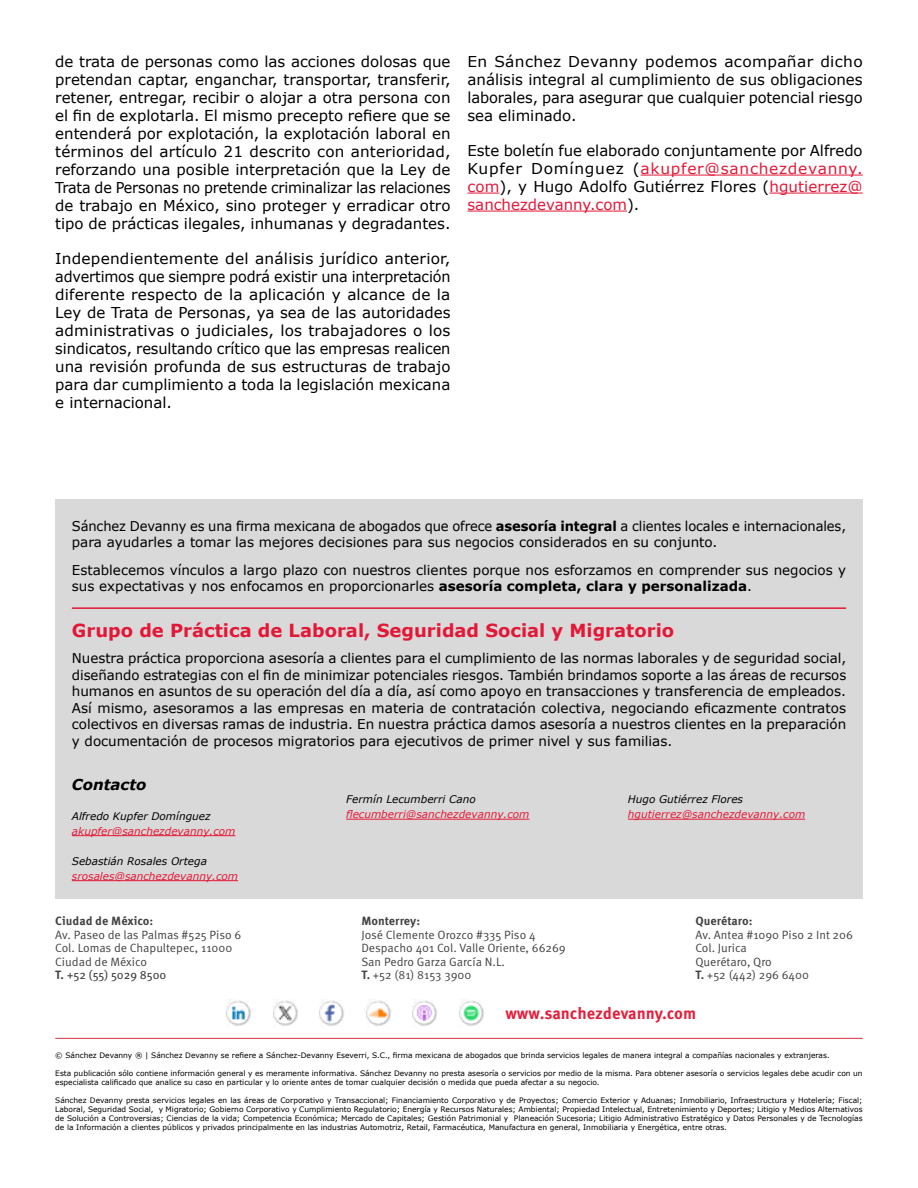
<style>
.page{position:relative;width:918px;height:1188px;background:#fff}
.page>*{position:absolute;margin:0;border:0;box-sizing:border-box;transform-origin:0 0}
.t1{font:700 18px "Verdana";color:#e31837}
.t2{font:700 16.5px "Meta Correspondence Pro";letter-spacing:-.005em;color:#e41d3a}
.t3{font:15px/18px "Verdana";color:#000;text-align:justify}
.t4{font:italic 700 15px "Verdana";color:#000}
.t5{font:13.5px/16.5px "Verdana";color:#000}
.t6{font:12px/13.5px "Meta Pro Norm";color:#424242}
.t7{font:700 12px "Meta Correspondence Pro";color:#424242}
.t8{font:12px "Meta Pro";color:#424242}
.t9{font:italic 10.5px "Verdana";color:#e31837}
.t10{font:italic 10.5px "Verdana";color:#000}
.t11{font:7.5px/9px "Verdana";color:#000}
.s1{color:#e31837}
.s2{font-weight:700}
.s3{font-family:"Meta Pro";font-weight:700}
</style>
<div class="page">
<div style="left:55px;top:499px;width:808px;height:400px;background:#d9d9d9"></div>
<hr style="left:72px;top:607px;width:774px;height:2px;background:#e31837">
<hr style="left:72px;top:835px;width:163px;height:1px;background:#e31837">
<hr style="left:72px;top:880px;width:166px;height:1px;background:#e31837">
<hr style="left:346px;top:819px;width:183px;height:1px;background:#e31837">
<hr style="left:628px;top:819px;width:177px;height:1px;background:#e31837">
<hr style="left:55px;top:1038px;width:808px;height:1px;background:#ce343e">
<img style="left:226px;top:1000px;width:26px;height:26px">
<img style="left:366px;top:1000px;width:25px;height:26px">
<img style="left:459px;top:1000px;width:25px;height:26px">
<img style="left:412px;top:1000px;width:26px;height:26px">
<img style="left:273px;top:1000px;width:25px;height:26px">
<img style="left:319px;top:1000px;width:26px;height:26px">
<hr style="left:641px;top:175px;width:222px;height:1px;background:#e31837">
<hr style="left:468px;top:193px;width:31px;height:1px;background:#e31837">
<hr style="left:769px;top:193px;width:94px;height:1px;background:#e31837">
<hr style="left:468px;top:211px;width:159px;height:1px;background:#e31837">
<p class="t3" style="left:55px;top:52px;width:397px">de trata de personas como las acciones dolosas que pretendan captar, enganchar, transportar, transferir, retener, entregar, recibir o alojar a otra persona con el fin de explotarla. El mismo precepto refiere que se entenderá por explotación, la explotación laboral en términos del artículo 21 descrito con anterioridad, reforzando una posible interpretación que la Ley de Trata de Personas no pretende criminalizar las relaciones de trabajo en México, sino proteger y erradicar otro tipo de prácticas ilegales, inhumanas y degradantes.</p>
<p class="t3" style="left:55px;top:249px;width:397px">Independientemente del análisis jurídico anterior, advertimos que siempre podrá existir una interpretación diferente respecto de la aplicación y alcance de la Ley de Trata de Personas, ya sea de las autoridades administrativas o judiciales, los trabajadores o los sindicatos, resultando crítico que las empresas realicen una revisión profunda de sus estructuras de trabajo para dar cumplimiento a toda la legislación mexicana e internacional.</p>
<h3 class="t3" style="left:468px;top:52px;width:397px">En Sánchez Devanny podemos acompañar dicho análisis integral al cumplimiento de sus obligaciones laborales, para asegurar que cualquier potencial riesgo sea eliminado.</h3>
<h3 class="t3" style="left:468px;top:141px;width:397px">Este boletín fue elaborado conjuntamente por Alfredo Kupfer Domínguez (<span class="s1">akupfer@sanchezdevanny. com</span>), y Hugo Adolfo Gutiérrez Flores (<span class="s1">hgutierrez@ sanchezdevanny.com</span>).</h3>
<h3 class="t5" style="left:72px;top:518px;width:776px">Sánchez Devanny es una firma mexicana de abogados que ofrece <span class="s2">asesoría integral</span> a clientes locales e internacionales, para ayudarles a tomar las mejores decisiones para sus negocios considerados en su conjunto.</h3>
<h3 class="t5" style="left:72px;top:561px;width:776px">Establecemos vínculos a largo plazo con nuestros clientes porque nos esforzamos en comprender sus negocios y sus expectativas y nos enfocamos en proporcionarles <span class="s2">asesoría completa, clara y personalizada</span>.</h3>
<h1 class="t1" style="left:72px;top:617px;width:604px">Grupo de Práctica de Laboral, Seguridad Social y Migratorio</h1>
<p class="t5" style="left:72px;top:650px;width:776px;text-align:justify">Nuestra práctica proporciona asesoría a clientes para el cumplimiento de las normas laborales y de seguridad social, diseñando estrategias con el fin de minimizar potenciales riesgos. También brindamos soporte a las áreas de recursos humanos en asuntos de su operación del día a día, así como apoyo en transacciones y transferencia de empleados.<br>Así mismo, asesoramos a las empresas en materia de contratación colectiva, negociando eficazmente contratos colectivos en diversas ramas de industria. En nuestra práctica damos asesoría a nuestros clientes en la preparación y documentación de procesos migratorios para ejecutivos de primer nivel y sus familias.</p>
<h3 class="t4" style="left:72px;top:774px;width:76px">Contacto</h3>
<h3 class="t10" style="left:72px;top:809px;width:140px">Alfredo Kupfer Domínguez</h3>
<h3 class="t9" style="left:72px;top:824px;width:165px">akupfer@sanchezdevanny.com</h3>
<h3 class="t10" style="left:72px;top:854px;width:137px">Sebastián Rosales Ortega</h3>
<h3 class="t9" style="left:72px;top:869px;width:168px">srosales@sanchezdevanny.com</h3>
<h3 class="t10" style="left:346px;top:792px;width:131px">Fermín Lecumberri Cano</h3>
<h3 class="t9" style="left:346px;top:807px;width:185px">flecumberri@sanchezdevanny.com</h3>
<h3 class="t10" style="left:628px;top:792px;width:117px">Hugo Gutiérrez Flores</h3>
<h3 class="t9" style="left:628px;top:807px;width:179px">hgutierrez@sanchezdevanny.com</h3>
<h3 class="t7" style="left:55px;top:912px;width:100px">Ciudad de México:</h3>
<h3 class="t6" style="left:55px;top:927px;width:188px">Av. Paseo de las Palmas #525 Piso 6<br>Col. Lomas de Chapultepec, 11000<br>Ciudad de México</h3>
<h3 class="t8" style="left:55px;top:966px;width:113px"><span class="s2">T.</span> +52 (55) 5029 8500</h3>
<h3 class="t7" style="left:361px;top:912px;width:60px">Monterrey:</h3>
<h3 class="t6" style="left:361px;top:927px;width:206px">José Clemente Orozco #335 Piso 4<br>Despacho 401 Col. Valle Oriente, 66269<br>San Pedro Garza García N.L.<br><span class="s3">T.</span> +52 (81) 8153 3900</h3>
<h3 class="t7" style="left:695px;top:912px;width:59px">Querétaro:</h3>
<h3 class="t6" style="left:695px;top:927px;width:159px">Av. Antea #1090 Piso 2 Int 206<br>Col. Jurica<br>Querétaro, Qro<br><span class="s3">T.</span> +52 (442) 296 6400</h3>
<h2 class="t2" style="left:505px;top:1001px;width:192px">www.sanchezdevanny.com</h2>
<p class="t11" style="left:55px;top:1050px;width:776px">© Sánchez Devanny ® | Sánchez Devanny se refiere a Sánchez-Devanny Eseverri, S.C., firma mexicana de abogados que brinda servicios legales de manera integral a compañías nacionales y extranjeras.</p>
<p class="t11" style="left:55px;top:1068px;width:809px">Esta publicación sólo contiene información general y es meramente informativa. Sánchez Devanny no presta asesoría o servicios por medio de la misma. Para obtener asesoría o servicios legales debe acudir con un especialista calificado que analice su caso en particular y lo oriente antes de tomar cualquier decisión o medida que pueda afectar a su negocio.</p>
<p class="t11" style="left:55px;top:1095px;width:809px;text-align:justify">Sánchez Devanny presta servicios legales en las áreas de Corporativo y Transaccional; Financiamiento Corporativo y de Proyectos; Comercio Exterior y Aduanas; Inmobiliario, Infraestructura y Hotelería; Fiscal; Laboral, Seguridad Social, y Migratorio; Gobierno Corporativo y Cumplimiento Regulatorio; Energía y Recursos Naturales; Ambiental; Propiedad Intelectual, Entretenimiento y Deportes; Litigio y Medios Alternativos de Solución a Controversias; Ciencias de la vida; Competencia Económica; Mercado de Capitales; Gestión Patrimonial y Planeación Sucesoria; Litigio Administrativo Estratégico y Datos Personales y de Tecnologías de la Información a clientes públicos y privados principalmente en las industrias Automotriz, Retail, Farmacéutica, Manufactura en general, Inmobiliaria y Energética, entre otras.</p>
</div>
